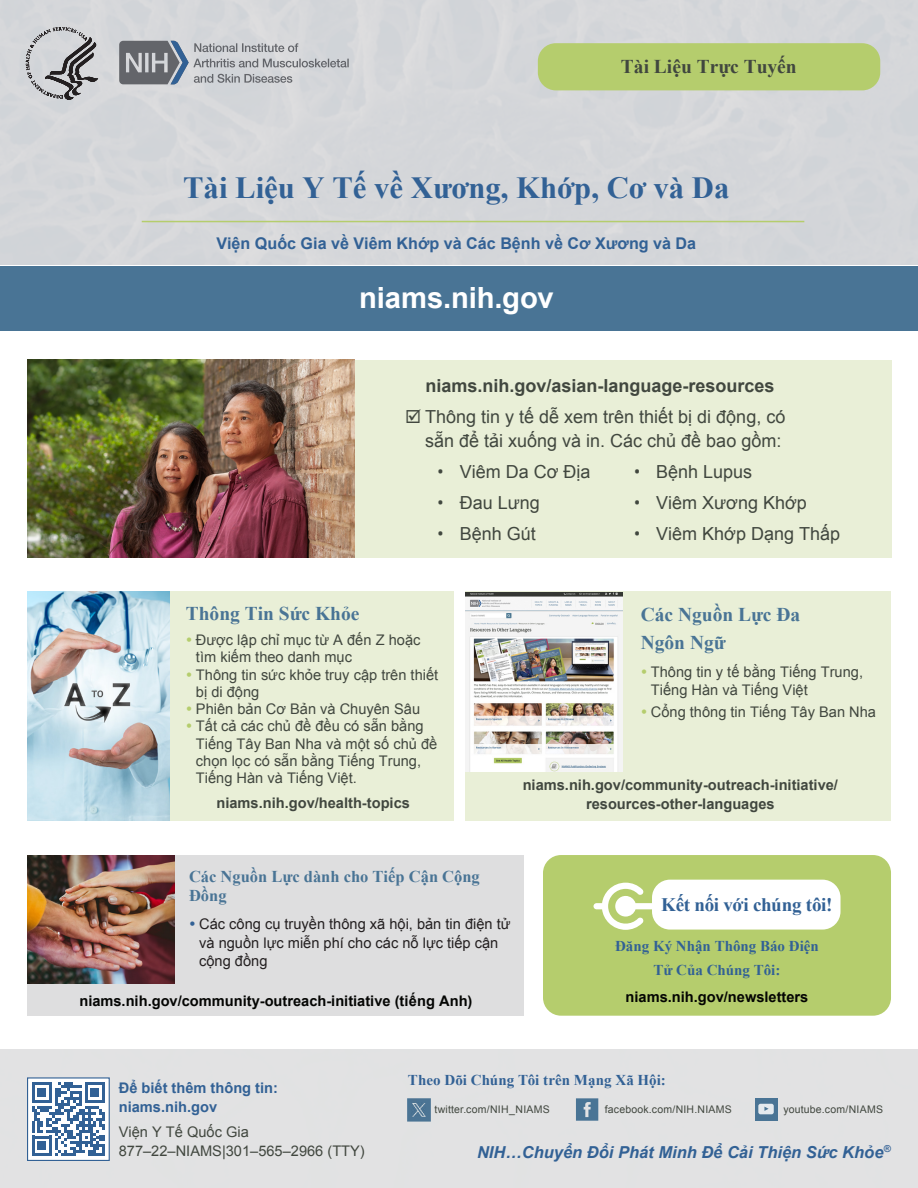
<style>
.page{position:relative;width:918px;height:1188px;background:#fff}
.page>*{position:absolute;margin:0;border:0;box-sizing:border-box;transform-origin:0 0}
.Heading_2{font:700 30.75px "Times New Roman";color:#326195}
.Copy__Main{font:700 29.25px "Arial";letter-spacing:-.005em;color:#fff}
.Heading_2-2{font:700 19.5px/27.8px "Times New Roman";color:#497495}
.Heading_2-3{font:700 19.5px "Times New Roman";color:#41473f}
.Heading_2-4{font:700 19.05px "Times New Roman";letter-spacing:-.015em;color:#326195}
.Heading_2-5{font:18px/24px "Arial";color:#41473f;text-align:right}
.Copy__Main-2{font:700 18px "Arial";color:#41473f}
.Copy__Main-3{font:italic 700 16.5px "Arial";color:#326195}
.Heading_2-6{font:700 16.5px/18.8px "Times New Roman";color:#497495}
.Copy__Main-4{font:700 16.2px "Arial";color:#326195}
.Heading_2-7{font:700 15px/24px "Times New Roman";color:#326195;text-align:center}
.Copy__Main-5{font:14.7px/17.2px "Arial";color:#41473f}
.Copy__Main-6{font:700 14.7px/18.8px "Arial";color:#41473f;text-align:center}
.t1{font:14.7px/18.8px "Arial";color:#231f20}
.Copy__Main-7{font:700 14.7px "Arial";color:#040503}
.Copy__Main-8{font:700 14.7px/18.8px "Arial";color:#326195}
.Normal__Web{font:10.5px "Arial";letter-spacing:.02em;color:#41473f}
.s1{font-family:"Open Sans"}
</style>
<div class="page">
<div style="left:0;top:266px;width:918px;height:64px;background:#497495"></div>
<div style="left:0;top:1050px;width:918px;height:138px;background:#e2e2e3"></div>
<div style="left:543px;top:855px;width:348px;height:161px;background:#b5cd6d;border-radius:18px"></div>
<div style="left:538px;top:43px;width:342px;height:47px;background:#b5cd6d;border-radius:18px"></div>
<div style="left:27px;top:855px;width:497px;height:161px;background:#dededf"></div>
<svg style="left:119px;top:41px;width:230px;height:43px;background:#abafb4"></svg>
<svg style="left:26px;top:27px;width:72px;height:73px;background:#aeaeb1"></svg>
<hr style="left:142px;top:221px;width:662px;height:1px;background:#b5cd6d">
<div style="left:652px;top:880px;width:189px;height:50px;background:#fff;border-radius:18px"></div>
<svg style="left:594px;top:883px;width:62px;height:47px"></svg>
<div style="left:28px;top:1078px;width:81px;height:82px;background:#fff"></div>
<svg style="left:32px;top:1083px;width:73px;height:73px"></svg>
<div style="left:27px;top:1077px;width:83px;height:84px;border:1px solid #326195"></div>
<div style="left:27px;top:592px;width:427px;height:229px;background:#e9efd7"></div>
<div style="left:466px;top:592px;width:425px;height:229px;background:#e9efd7"></div>
<img style="left:466px;top:592px;width:157px;height:179px">
<img style="left:27px;top:592px;width:143px;height:228px">
<img style="left:27px;top:855px;width:148px;height:129px">
<img style="left:407px;top:1098px;width:23px;height:24px">
<svg style="left:576px;top:1098px;width:22px;height:23px"></svg>
<div style="left:755px;top:1098px;width:22px;height:23px;background:#497495"></div>
<svg style="left:758px;top:1104px;width:16px;height:10px"></svg>
<div style="left:27px;top:360px;width:864px;height:197px;background:#e9efd7"></div>
<img style="left:27px;top:360px;width:328px;height:197px">
<p class="Heading_2-3" style="left:621px;top:53px;width:177px">Tài Liệu Trực Tuyến</p>
<p class="Heading_2" style="left:183px;top:165px;width:548px">Tài Liệu Y Tế về Xương, Khớp, Cơ và Da</p>
<p class="Copy__Main-4" style="left:216px;top:232px;width:481px">Viện Quốc Gia về Viêm Khớp và Các Bệnh về Cơ Xương và Da</p>
<p class="Copy__Main" style="left:359px;top:278px;width:196px">niams.nih.gov</p>
<p class="Copy__Main-2" style="left:425px;top:374px;width:351px">niams.nih.gov/asian-language-resources</p>
<p class="Heading_2-5" style="left:405px;top:405px;width:382px">☑ Thông tin y tế dễ xem trên thiết bị di động, có sẵn để tải xuống và in. Các chủ đề bao gồm:</p>
<p class="Heading_2-5" style="left:437px;top:460px;width:155px"><span class="s1">•</span> Viêm Da Cơ Địa</p>
<p class="Heading_2-5" style="left:437px;top:491px;width:104px"><span class="s1">•</span> Đau Lưng</p>
<p class="Heading_2-5" style="left:437px;top:522px;width:100px"><span class="s1">•</span> Bệnh Gút</p>
<p class="Heading_2-5" style="left:634px;top:460px;width:120px"><span class="s1">•</span> Bệnh Lupus</p>
<p class="Heading_2-5" style="left:634px;top:491px;width:175px"><span class="s1">•</span> Viêm Xương Khớp</p>
<p class="Heading_2-5" style="left:634px;top:522px;width:208px"><span class="s1">•</span> Viêm Khớp Dạng Thấp</p>
<p class="Heading_2-2" style="left:186px;top:600px;width:175px">Thông Tin Sức Khỏe</p>
<p class="Copy__Main-5" style="left:196px;top:632px;width:226px">Ðược lập chỉ mục từ A đến Z hoặc tìm kiếm theo danh mục</p>
<p class="Copy__Main-5" style="left:196px;top:666px;width:244px">Thông tin sức khỏe truy cập trên thiết bị di động</p>
<p class="Copy__Main-5" style="left:196px;top:701px;width:226px">Phiên bản Cơ Bản và Chuyên Sâu</p>
<p class="Copy__Main-5" style="left:196px;top:718px;width:243px">Tất cả các chủ đề đều có sẵn bằng<br>Tiếng Tây Ban Nha và một số chủ đề chọn lọc có sẵn bằng Tiếng Trung,<br>Tiếng Hàn và Tiếng Việt.</p>
<p class="Copy__Main-6" style="left:217px;top:794px;width:195px">niams.nih.gov/health-topics</p>
<p class="Heading_2-2" style="left:641px;top:600px;width:161px">Các Nguồn Lực Đa<br>Ngôn Ngữ</p>
<p class="Copy__Main-5" style="left:651px;top:663px;width:214px;line-height:18px">Thông tin y tế bằng Tiếng Trung,<br>Tiếng Hàn và Tiếng Việt</p>
<p class="Copy__Main-5" style="left:651px;top:703px;width:227px">Cổng thông tin Tiếng Tây Ban Nha</p>
<p class="Copy__Main-6" style="left:523px;top:776px;width:317px">niams.nih.gov/community-outreach-initiative/ resources-other-languages</p>
<p class="Heading_2-6" style="left:189px;top:866px;width:292px">Các Nguồn Lực dành cho Tiếp Cận Cộng<br>Ðồng</p>
<p class="t1" style="left:199px;top:915px;width:313px">Các công cụ truyền thông xã hội, bản tin điện tử và nguồn lực miễn phí cho các nỗ lực tiếp cận cộng đồng</p>
<p class="Copy__Main-7" style="left:79px;top:991px;width:394px">niams.nih.gov/community-outreach-initiative (tiếng Anh)</p>
<p class="Heading_2-4" style="left:661px;top:891px;width:173px">Kết nối với chúng tôi!</p>
<p class="Heading_2-7" style="left:615px;top:934px;width:205px">Ðăng Ký Nhận Thông Báo Ðiện<br>Tử Của Chúng Tôi:</p>
<p class="Copy__Main-7" style="left:626px;top:987px;width:184px">niams.nih.gov/newsletters</p>
<p class="Heading_2-7" style="left:408px;top:1068px;width:259px">Theo Dõi Chúng Tôi trên Mạng Xã Hội:</p>
<p class="Normal__Web" style="left:434px;top:1103px;width:117px">twitter.com/NIH_NIAMS</p>
<p class="Normal__Web" style="left:605px;top:1103px;width:129px">facebook.com/NIH.NIAMS</p>
<p class="Normal__Web" style="left:784px;top:1103px;width:101px">youtube.com/NIAMS</p>
<p class="Copy__Main-8" style="left:119px;top:1079px;width:161px">Để biết thêm thông tin: niams.nih.gov</p>
<p class="Copy__Main-5" style="left:119px;top:1124px;width:132px">Viện Y Tế Quốc Gia</p>
<p class="Copy__Main-5" style="left:119px;top:1143px;width:248px">877–22–NIAMS|301–565–2966 (TTY)</p>
<p class="Copy__Main-3" style="left:477px;top:1141px;width:415px">NIH…Chuyển Ðổi Phát Minh Ðể Cải Thiện Sức Khỏe<sup>®</sup></p>
</div>
